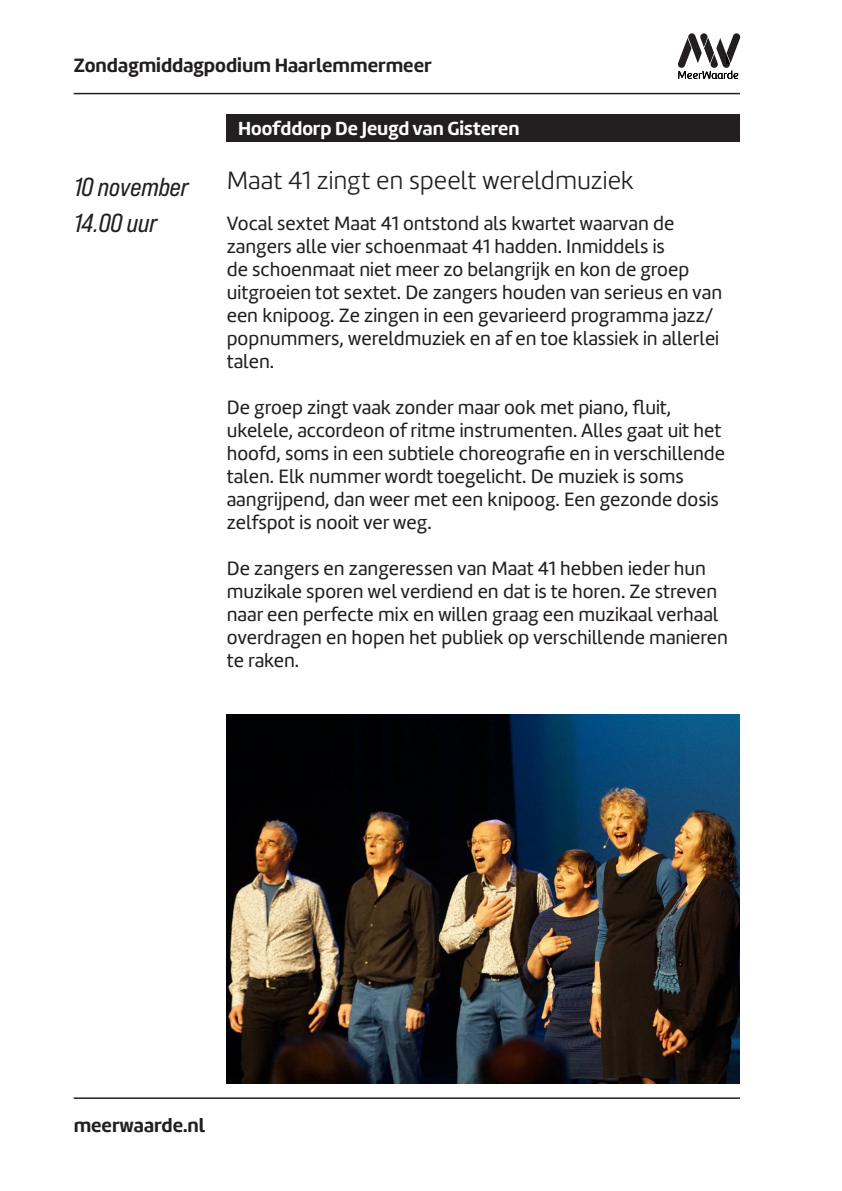
<style>
.page{position:relative;width:842px;height:1191px;background:#fff}
.page>*{position:absolute;margin:0;border:0;box-sizing:border-box;transform-origin:0 0}
.t1{font:300 26px "Amelia";letter-spacing:-.005em;color:#231f20}
.t2{font:26px "Bebas Neue Pro Sm E It";color:#231f20}
.t3{font:20px/23px "Amelia";color:#231f20}
.t4{font:700 20px "Amelia";color:#231f20}
.t5{font:700 19.6px "Amelia";color:#fff}
</style>
<div class="page">
<hr style="left:74px;top:93px;width:666px;height:1px;background:#231f20">
<hr style="left:74px;top:1097px;width:666px;height:2px;background:#231f20">
<svg style="left:678px;top:33px;width:62px;height:46px"></svg>
<div style="left:227px;top:115px;width:513px;height:27px;background:#231f20"></div>
<img style="left:227px;top:714px;width:513px;height:369px">
<p class="t4" style="left:74px;top:54px;width:359px">Zondagmiddagpodium Haarlemmermeer</p>
<p class="t2" style="left:74px;top:172px;width:116px">10 november</p>
<p class="t2" style="left:74px;top:208px;width:85px">14.00 uur</p>
<p class="t5" style="left:238px;top:117px;width:283px">Hoofddorp De Jeugd van Gisteren</p>
<p class="t1" style="left:227px;top:165px;width:409px">Maat 41 zingt en speelt wereldmuziek</p>
<p class="t3" style="left:227px;top:212px;width:497px">Vocal sextet Maat 41 ontstond als kwartet waarvan de zangers alle vier schoenmaat 41 hadden. Inmiddels is<br>de schoenmaat niet meer zo belangrijk en kon de groep uitgroeien tot sextet. De zangers houden van serieus en van een knipoog. Ze zingen in een gevarieerd programma jazz/ popnummers, wereldmuziek en af en toe klassiek in allerlei talen.</p>
<p class="t3" style="left:227px;top:396px;width:500px">De groep zingt vaak zonder maar ook met piano, fluit, ukelele, accordeon of ritme instrumenten. Alles gaat uit het hoofd, soms in een subtiele choreografie en in verschillende talen. Elk nummer wordt toegelicht. De muziek is soms aangrijpend, dan weer met een knipoog. Een gezonde dosis zelfspot is nooit ver weg.</p>
<p class="t3" style="left:227px;top:557px;width:503px">De zangers en zangeressen van Maat 41 hebben ieder hun muzikale sporen wel verdiend en dat is te horen. Ze streven naar een perfecte mix en willen graag een muzikaal verhaal overdragen en hopen het publiek op verschillende manieren te raken.</p>
<p class="t4" style="left:74px;top:1113px;width:133px">meerwaarde.nl</p>
</div>
